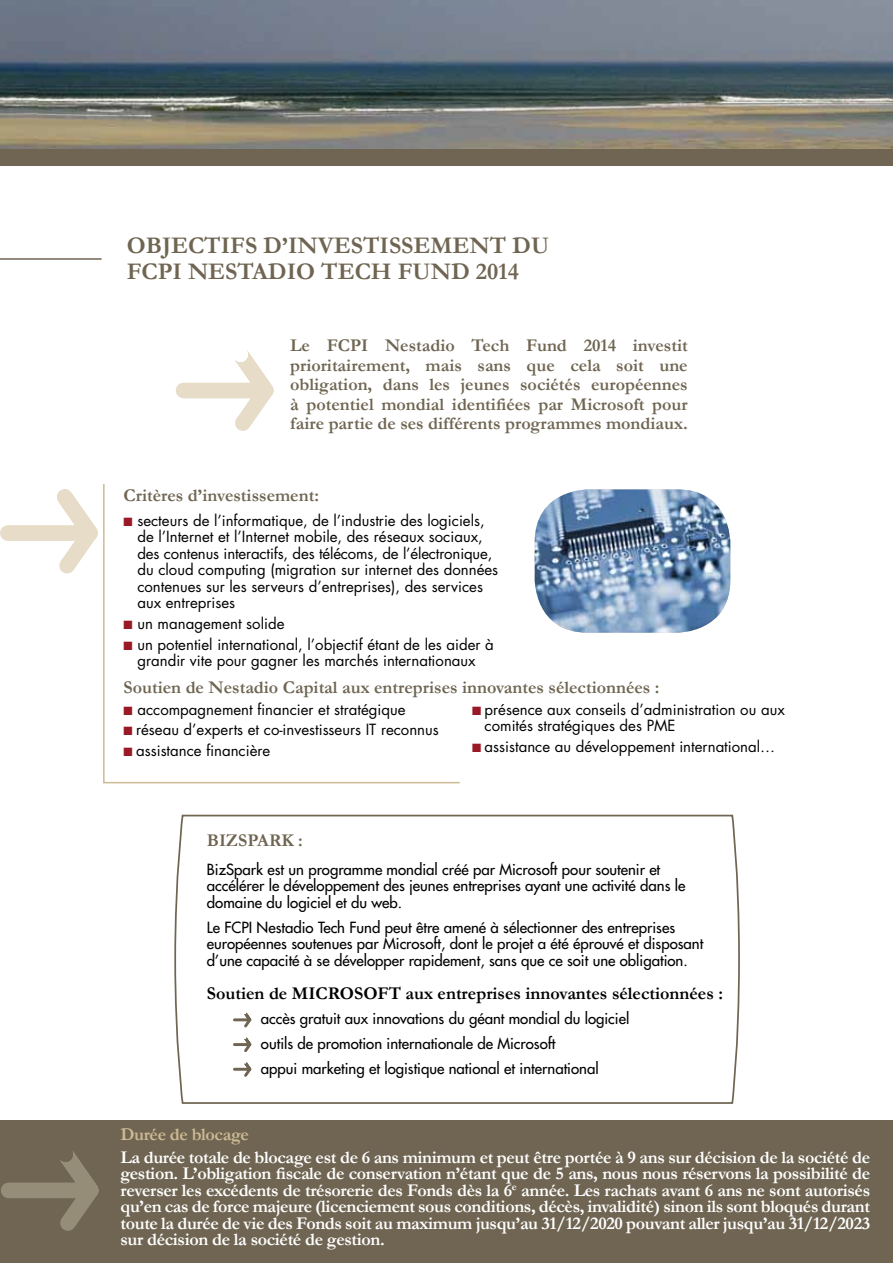
<style>
.page{position:relative;width:893px;height:1263px;background:#fff}
.page>*{position:absolute;margin:0;border:0;box-sizing:border-box;transform-origin:0 0}
.t1{font:700 24px "Garamond";color:#6f6552}
.t2{font:700 18px/16.5px "Garamond";letter-spacing:-.02em;color:#fff;text-align:justify}
.t3{font:700 18px/19.5px "Garamond";color:#6f6552;text-align:justify}
.t4{font:700 18px "Garamond";color:#000}
.t5{font:700 18px "Garamond";letter-spacing:-.02em;color:#cebb95}
.t6{font:15px/16.5px "Futura";color:#000}
.t7{font:15px/16.5px "Futura";color:#000}
.s1{color:#991927}
</style>
<div class="page">
<img style="left:0;top:0;width:38px;height:150px">
<div style="left:0;top:150px;width:43px;height:16px;background:#6f6552"></div>
<img style="left:38px;top:0;width:855px;height:150px">
<div style="left:36px;top:150px;width:857px;height:16px;background:#6f6552"></div>
<div style="left:0;top:1120px;width:893px;height:143px;background:#6f6552"></div>
<hr style="left:0;top:258px;width:102px;height:2px;background:#6f6552">
<svg style="left:176px;top:351px;width:98px;height:80px"></svg>
<svg style="left:1px;top:1151px;width:98px;height:80px"></svg>
<svg style="left:0;top:489px;width:98px;height:85px"></svg>
<svg style="left:103px;top:484px;width:357px;height:300px"></svg>
<svg style="left:174px;top:815px;width:566px;height:289px"></svg>
<svg style="left:231px;top:1009px;width:24px;height:70px"></svg>
<img style="left:535px;top:489px;width:195px;height:144px">
<h1 class="t1" style="left:127px;top:229px;width:60px">Objectifs</h1>
<h1 class="t1" style="left:263px;top:229px;width:42px">d’investissement</h1>
<h1 class="t1" style="left:512px;top:229px;width:19px">du</h1>
<h1 class="t1" style="left:127px;top:255px;width:98px">FCPI Nestadio</h1>
<h1 class="t1" style="left:321px;top:255px;width:36px">Tech</h1>
<h1 class="t1" style="left:398px;top:255px;width:35px">Fund</h1>
<h1 class="t1" style="left:476px;top:255px;width:45px">2014</h1>
<p class="t3" style="left:290px;top:336px;width:399px">Le FCPI Nestadio Tech Fund 2014 investit prioritairement, mais sans que cela soit une obligation, dans les jeunes sociétés européennes à potentiel mondial identifiées par Microsoft pour faire partie de ses différents programmes mondiaux.</p>
<p class="t3" style="left:124px;top:486px;width:197px">Critères d’investissement:</p>
<p class="t6" style="left:137px;top:512px;width:362px;text-indent:-14px"><span class="s1">■</span> secteurs de l’informatique, de l’industrie des logiciels, de l’Internet et l’Internet mobile, des réseaux sociaux, des contenus interactifs, des télécoms, de l’électronique, du cloud computing (migration sur internet des données contenues sur les serveurs d’entreprises), des services aux entreprises</p>
<p class="t6" style="left:124px;top:615px;width:162px"><span class="s1">■</span> un management solide</p>
<p class="t6" style="left:124px;top:636px;width:372px;text-align:center"><span class="s1">■</span> un potentiel international, l’objectif étant de les aider à grandir vite pour gagner les marchés internationaux</p>
<p class="t6" style="left:124px;top:701px;width:283px"><span class="s1">■</span> accompagnement financier et stratégique</p>
<p class="t6" style="left:124px;top:722px;width:317px"><span class="s1">■</span> réseau d’experts et co-investisseurs IT reconnus</p>
<p class="t6" style="left:124px;top:742px;width:148px"><span class="s1">■</span> assistance financière</p>
<p class="t3" style="left:124px;top:677px;width:537px">Soutien de Nestadio Capital aux entreprises innovantes sélectionnées :</p>
<p class="t6" style="left:485px;top:701px;width:302px;text-indent:-12px"><span class="s1">■</span> présence aux conseils d’administration ou aux comités stratégiques des PME</p>
<p class="t6" style="left:472px;top:738px;width:305px"><span class="s1">■</span> assistance au développement international…</p>
<p class="t3" style="left:207px;top:831px;width:97px">BIZSPARK :</p>
<p class="t7" style="left:207px;top:861px;width:480px">BizSpark est un programme mondial créé par Microsoft pour soutenir et accélérer le développement des jeunes entreprises ayant une activité dans le domaine du logiciel et du web.</p>
<p class="t7" style="left:207px;top:919px;width:498px">Le FCPI Nestadio Tech Fund peut être amené à sélectionner des entreprises européennes soutenues par Microsoft, dont le projet a été éprouvé et disposant d’une capacité à se développer rapidement, sans que ce soit une obligation.</p>
<p class="t4" style="left:207px;top:980px;width:114px">Soutien de Microsoft</p>
<p class="t4" style="left:406px;top:980px;width:319px">aux entreprises innovantes sélectionnées :</p>
<p class="t7" style="left:261px;top:1005px;width:370px;line-height:25px">accès gratuit aux innovations du géant mondial du logiciel outils de promotion internationale de Microsoft<br>appui marketing et logistique national et international</p>
<p class="t5" style="left:120px;top:1122px;width:130px">Durée de blocage</p>
<p class="t2" style="left:120px;top:1149px;width:751px">La durée totale de blocage est de 6 ans minimum et peut être portée à 9 ans sur décision de la société de gestion. L’obligation fiscale de conservation n’étant que de 5 ans, nous nous réservons la possibilité de reverser les excédents de trésorerie des Fonds dès la 6<sup>e</sup> année. Les rachats avant 6 ans ne sont autorisés qu’en cas de force majeure (licenciement sous conditions, décès, invalidité) sinon ils sont bloqués durant toute la durée de vie des Fonds soit au maximum jusqu’au 31/12/2020 pouvant aller jusqu’au 31/12/2023 sur décision de la société de gestion.</p>
</div>
